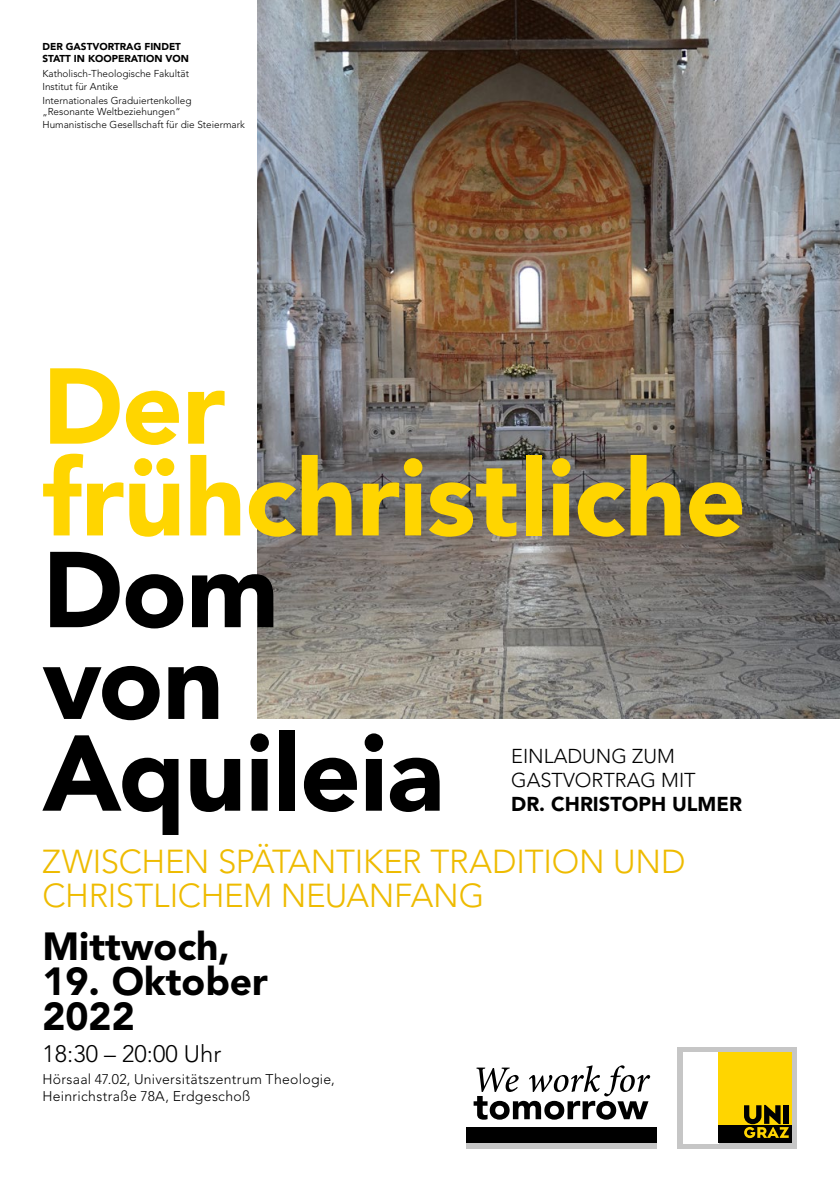
<style>
.page{position:relative;width:840px;height:1191px;background:#fff}
.page>*{position:absolute;margin:0;border:0;box-sizing:border-box;transform-origin:0 0}
.t1{font:900 106.4px/91.8px "Avenir LT Std";letter-spacing:-.005em;color:#ffd500}
.t2{font:900 106.4px/91.8px "Avenir LT Std";letter-spacing:-.01em;color:#000}
.t3{font:900 39px/35px "Avenir LT Std";color:#000}
.t4{font:300 33px/34px "Avenir LT Std";letter-spacing:-.01em;color:#eb0}
.t5{font:300 23.8px "Avenir LT Std";color:#000}
.t6{font:300 20px/24px "Avenir LT Std";color:#000}
.t7{font:900 20px "Avenir LT Std";color:#000}
.t8{font:300 14px/16.8px "Avenir LT Std";letter-spacing:.02em;color:#000}
.t9{font:300 10px/13.4px "Avenir LT Std";color:#000}
.t10{font:900 10px/12px "Avenir LT Std";color:#000}
</style>
<div class="page">
<img style="left:257px;top:0;width:582px;height:718px">
<div style="left:465px;top:1127px;width:191px;height:16px;background:#000"></div>
<div style="left:465px;top:1143px;width:191px;height:5px;background:#c6c6c6"></div>
<svg style="left:473px;top:1065px;width:177px;height:54px"></svg>
<div style="left:677px;top:1046px;width:120px;height:102px;background:#c6c6c6"></div>
<div style="left:682px;top:1051px;width:36px;height:92px;background:#fff"></div>
<div style="left:718px;top:1051px;width:73px;height:74px;background:#ffd500"></div>
<div style="left:718px;top:1125px;width:73px;height:18px;background:#000"></div>
<svg style="left:744px;top:1105px;width:44px;height:33px"></svg>
<p class="t10" style="left:42px;top:41px;width:148px">DER GASTVORTRAG FINDET<br>STATT IN KOOPERATION VON</p>
<p class="t9" style="left:42px;top:67px;width:151px">Katholisch-Theologische Fakultät<br>Institut für Antike<br>Internationales Graduiertenkolleg</p>
<p class="t9" style="left:42px;top:104px;width:204px">„Resonante Weltbeziehungen“<br>Humanistische Gesellschaft für die Steiermark</p>
<h1 class="t1" style="left:42px;top:360px;width:704px">Der frühchristliche</h1>
<h1 class="t2" style="left:42px;top:544px;width:403px">Dom von<br>Aquileia</h1>
<h3 class="t4" style="left:42px;top:845px;width:644px">ZWISCHEN SPÄTANTIKER TRADITION UND<br>CHRISTLICHEM NEUANFANG</h3>
<h2 class="t3" style="left:42px;top:928px;width:189px">Mittwoch,</h2>
<h2 class="t3" style="left:42px;top:963px;width:227px">19. Oktober<br>2022</h2>
<h3 class="t5" style="left:42px;top:1039px;width:180px">18:30 – 20:00 Uhr</h3>
<h3 class="t8" style="left:42px;top:1071px;width:294px">Hörsaal 47.02, Universitätszentrum Theologie,<br>Heinrichstraße 78A, Erdgeschoß</h3>
<h3 class="t6" style="left:511px;top:744px;width:186px">EINLADUNG ZUM<br>GASTVORTRAG MIT</h3>
<h3 class="t7" style="left:511px;top:791px;width:232px">DR. CHRISTOPH ULMER</h3>
</div>
